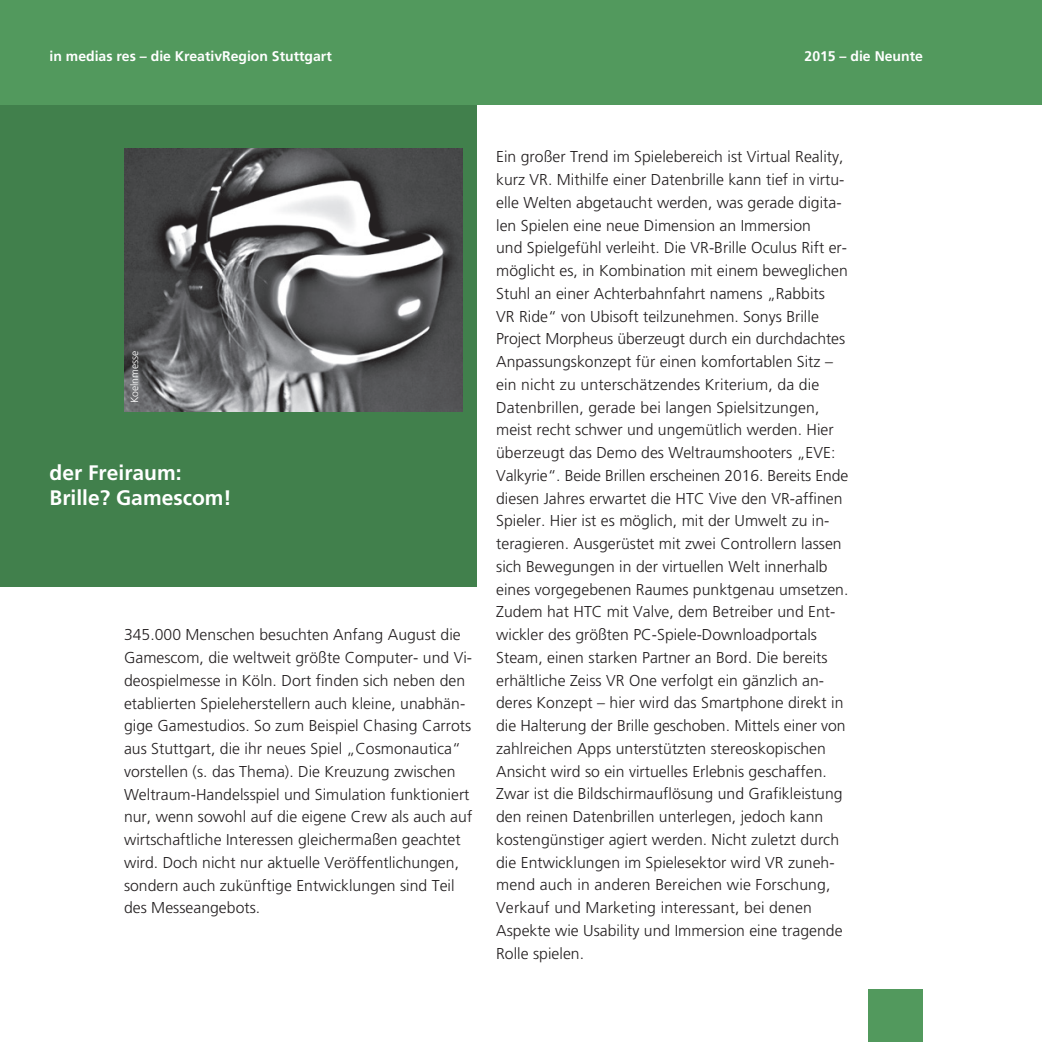
<style>
.page{position:relative;width:1042px;height:1042px;background:#fff}
.page>*{position:absolute;margin:0;border:0;box-sizing:border-box;transform-origin:0 0}
.t1{font:700 21px/25.2px "Frutiger";color:#fff}
.t2{font:300 15.75px/22.8px "Frutiger";color:#231f20}
.t3{font:700 14px "Frutiger";color:#fff}
.t4{font:300 10.5px "Frutiger";color:#fff}
</style>
<div class="page">
<div style="left:0;top:105px;width:476px;height:482px;background:#41804c"></div>
<div style="left:0;top:0;width:1042px;height:105px;background:#52995d"></div>
<div style="left:868px;top:990px;width:55px;height:52px;background:#52995d"></div>
<img style="left:124px;top:149px;width:338px;height:263px">
<p class="t3" style="left:50px;top:47px;width:284px">in medias res – die KreativRegion Stuttgart</p>
<p class="t3" style="left:804px;top:47px;width:120px">2015 – die Neunte</p>
<p class="t4" style="left:129px;top:403px;width:55px;rotate:-90deg">Koelnmesse</p>
<h1 class="t1" style="left:50px;top:460px;width:184px">der Freiraum:<br>Brille? Gamescom!</h1>
<p class="t2" style="left:124px;top:624px;width:350px">345.000 Menschen besuchten Anfang August die Gamescom, die weltweit größte Computer- und Vi&shy;deospielmesse in Köln. Dort finden sich neben den etablierten Spieleherstellern auch kleine, unabhän&shy;gige Gamestudios. So zum Beispiel Chasing Carrots aus Stuttgart, die ihr neues Spiel „Cosmonautica“ vorstellen (s. das Thema). Die Kreuzung zwischen Weltraum-Handelsspiel und Simulation funktioniert nur, wenn sowohl auf die eigene Crew als auch auf wirtschaftliche Interessen gleichermaßen geachtet wird. Doch nicht nur aktuelle Veröffentlichungen, sondern auch zukünftige Entwicklungen sind Teil des Messeangebots.</p>
<p class="t2" style="left:496px;top:146px;width:354px">Ein großer Trend im Spielebereich ist Virtual Reality, kurz VR. Mithilfe einer Datenbrille kann tief in virtu&shy;elle Welten abgetaucht werden, was gerade digita&shy;len Spielen eine neue Dimension an Immersion<br>und Spielgefühl verleiht. Die VR-Brille Oculus Rift er&shy;möglicht es, in Kombination mit einem beweglichen Stuhl an einer Achterbahnfahrt namens „Rabbits<br>VR Ride“ von Ubisoft teilzunehmen. Sonys Brille Project Morpheus überzeugt durch ein durchdachtes Anpassungskonzept für einen komfortablen Sitz – ein nicht zu unterschätzendes Kriterium, da die Datenbrillen, gerade bei langen Spielsitzungen, meist recht schwer und ungemütlich werden. Hier überzeugt das Demo des Weltraumshooters „EVE:<br>Valkyrie“. Beide Brillen erscheinen 2016. Bereits Ende diesen Jahres erwartet die HTC Vive den VR-affinen Spieler. Hier ist es möglich, mit der Umwelt zu in&shy;teragieren. Ausgerüstet mit zwei Controllern lassen sich Bewegungen in der virtuellen Welt innerhalb eines vorgegebenen Raumes punktgenau umsetzen.<br>Zudem hat HTC mit Valve, dem Betreiber und Ent&shy;wickler des größten PC-Spiele-Downloadportals Steam, einen starken Partner an Bord. Die bereits erhältliche Zeiss VR One verfolgt ein gänzlich an&shy;deres Konzept – hier wird das Smartphone direkt in die Halterung der Brille geschoben. Mittels einer von zahlreichen Apps unterstützten stereoskopischen Ansicht wird so ein virtuelles Erlebnis geschaffen.<br>Zwar ist die Bildschirmauflösung und Grafikleistung den reinen Datenbrillen unterlegen, jedoch kann kostengünstiger agiert werden. Nicht zuletzt durch die Entwicklungen im Spielesektor wird VR zuneh&shy;mend auch in anderen Bereichen wie Forschung, Verkauf und Marketing interessant, bei denen Aspekte wie Usability und Immersion eine tragende Rolle spielen.</p>
</div>
